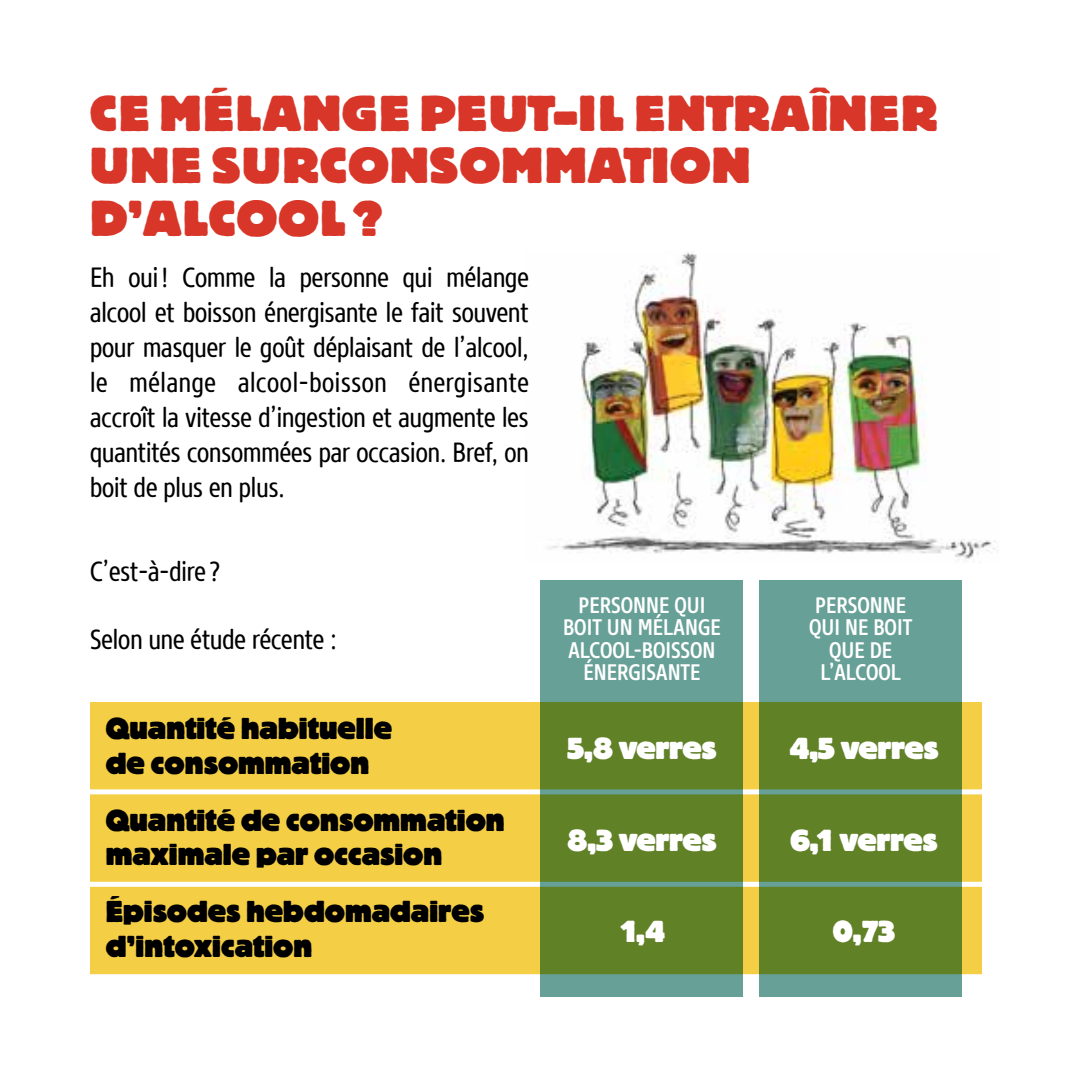
<style>
.page{position:relative;width:1080px;height:1080px;background:#fff}
.page>*{position:absolute;margin:0;border:0;box-sizing:border-box;transform-origin:0 0}
.t1{font:800 50px/52.5px "Block BE";letter-spacing:.02em;color:#d83629}
.t2{font:800 30px/34.5px "Block BE";color:#000;scale:.95 1}
.t3{font:800 30px "Block BE";letter-spacing:-.01em;color:#fff}
.t4{font:27.5px/35px "Core Sans NR47 Cn";color:#000;text-align:justify}
.t5{font:500 22.5px/22.5px "Core Sans NR57 Cn";color:#fff;text-align:center}
</style>
<div class="page">
<img style="left:548px;top:252px;width:450px;height:308px">
<div style="left:90px;top:701px;width:892px;height:276px;background:#f4cf46"></div>
<div style="left:69px;top:789px;width:925px;height:5px;background:#fff"></div>
<div style="left:69px;top:882px;width:925px;height:5px;background:#fff"></div>
<div style="left:69px;top:974px;width:925px;height:5px;background:#fff"></div>
<div style="left:69px;top:697px;width:925px;height:5px;background:#fff"></div>
<svg style="left:541px;top:580px;width:202px;height:416px;fill:#618127"></svg>
<svg style="left:760px;top:580px;width:202px;height:416px;fill:#618127"></svg>
<div style="left:106px;top:715px;width:432px;height:257px;background:#f4cf46"></div>
<h1 class="t1" style="left:90px;top:86px;width:850px">CE MÉLANGE PEUT-IL ENTRAÎNER<br>UNE SURCONSOMMATION<br>D’ALCOOL?</h1>
<p class="t4" style="left:90px;top:260px;width:440px">Eh oui ! Comme la personne qui mélange alcool et boisson énergisante le fait souvent pour masquer le goût déplaisant de l’alcool, le mélange alcool-boisson énergisante accroît la vitesse d’ingestion et augmente les quantités consommées par occasion. Bref, on boit de plus en plus.</p>
<p class="t4" style="left:90px;top:554px;width:132px">C’est-à-dire ?</p>
<p class="t4" style="left:90px;top:622px;width:248px">Selon une étude récente :</p>
<p class="t2" style="left:106px;top:711px;width:303px">Quantité habituelle de consommation</p>
<p class="t2" style="left:106px;top:803px;width:422px">Quantité de consommation maximale par occasion</p>
<p class="t2" style="left:106px;top:894px;width:400px">Épisodes hebdomadaires d’intoxication</p>
<p class="t5" style="left:563px;top:594px;width:159px">PERSONNE QUI<br>BOIT UN MÉLANGE<br>ALCOOL-BOISSON<br>ÉNERGISANTE</p>
<p class="t5" style="left:809px;top:594px;width:105px">PERSONNE<br>QUI NE BOIT<br>QUE DE<br>L’ALCOOL</p>
<p class="t3" style="left:567px;top:732px;width:151px">5,8 verres</p>
<p class="t3" style="left:789px;top:732px;width:151px">4,5 verres</p>
<p class="t3" style="left:567px;top:824px;width:151px">8,3 verres</p>
<p class="t3" style="left:791px;top:824px;width:149px">6,1 verres</p>
<p class="t3" style="left:619px;top:915px;width:48px">1,4</p>
<p class="t3" style="left:833px;top:915px;width:64px">0,73</p>
</div>
